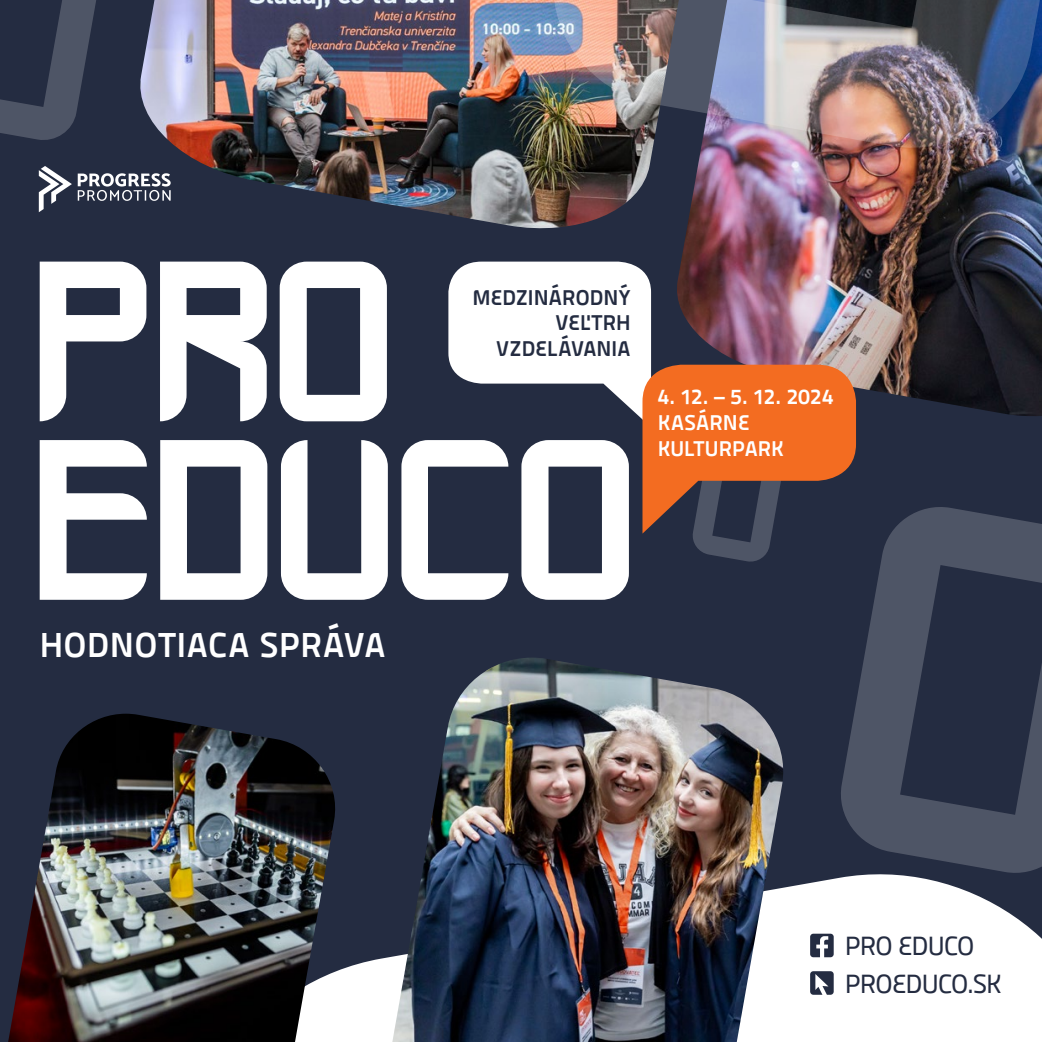
<style>
.page{position:relative;width:1042px;height:1042px;background:#242c41}
.page>*{position:absolute;margin:0;border:0;box-sizing:border-box;transform-origin:0 0}
.t1{font:34.82px "Panefresco 800 wt";letter-spacing:.02em;color:#fff}
.t2{font:26.6px/37.4px "Panefresco 500 wt";letter-spacing:-.035em;color:#242c41}
.t3{font:21.53px/25.9px "Panefresco 800 wt";letter-spacing:.005em;color:#fff}
.t4{font:21.53px/25.9px "Panefresco 800 wt";letter-spacing:.005em;color:#242c41;text-align:right}
</style>
<div class="page">
<svg style="left:341px;top:877px;width:701px;height:165px;fill:#fff"></svg>
<svg style="left:40px;top:262px;width:347px;height:159px;fill:#fff"></svg>
<svg style="left:40px;top:440px;width:589px;height:160px;fill:#fff"></svg>
<img style="left:392px;top:658px;width:398px;height:384px">
<img style="left:140px;top:0;width:511px;height:229px">
<img style="left:681px;top:157px;width:361px;height:259px">
<img style="left:8px;top:714px;width:333px;height:328px">
<svg style="left:39px;top:166px;width:33px;height:46px"></svg>
<svg style="left:78px;top:173px;width:93px;height:28px"></svg>
<svg style="left:810px;top:933px;width:23px;height:24px"></svg>
<svg style="left:810px;top:971px;width:23px;height:24px"></svg>
<svg style="left:0;top:0;width:96px;height:140px"></svg>
<svg style="left:841px;top:507px;width:201px;height:370px"></svg>
<img style="left:543px;top:0;width:499px;height:157px">
<svg style="left:448px;top:262px;width:408px;height:301px"></svg>
<h1 class="t1" style="left:40px;top:618px;width:347px">HODNOTIACA SPRÁVA</h1>
<p class="t4" style="left:472px;top:283px;width:160px">MEDZINÁRODNÝ<br>VEĽTRH<br>VZDELÁVANIA</p>
<p class="t3" style="left:658px;top:382px;width:177px">4. 12. – 5. 12. 2024<br>KASÁRNE<br>KULTURPARK</p>
<p class="t2" style="left:845px;top:926px;width:159px">PRO EDUCO<br>PROEDUCO.SK</p>
</div>
